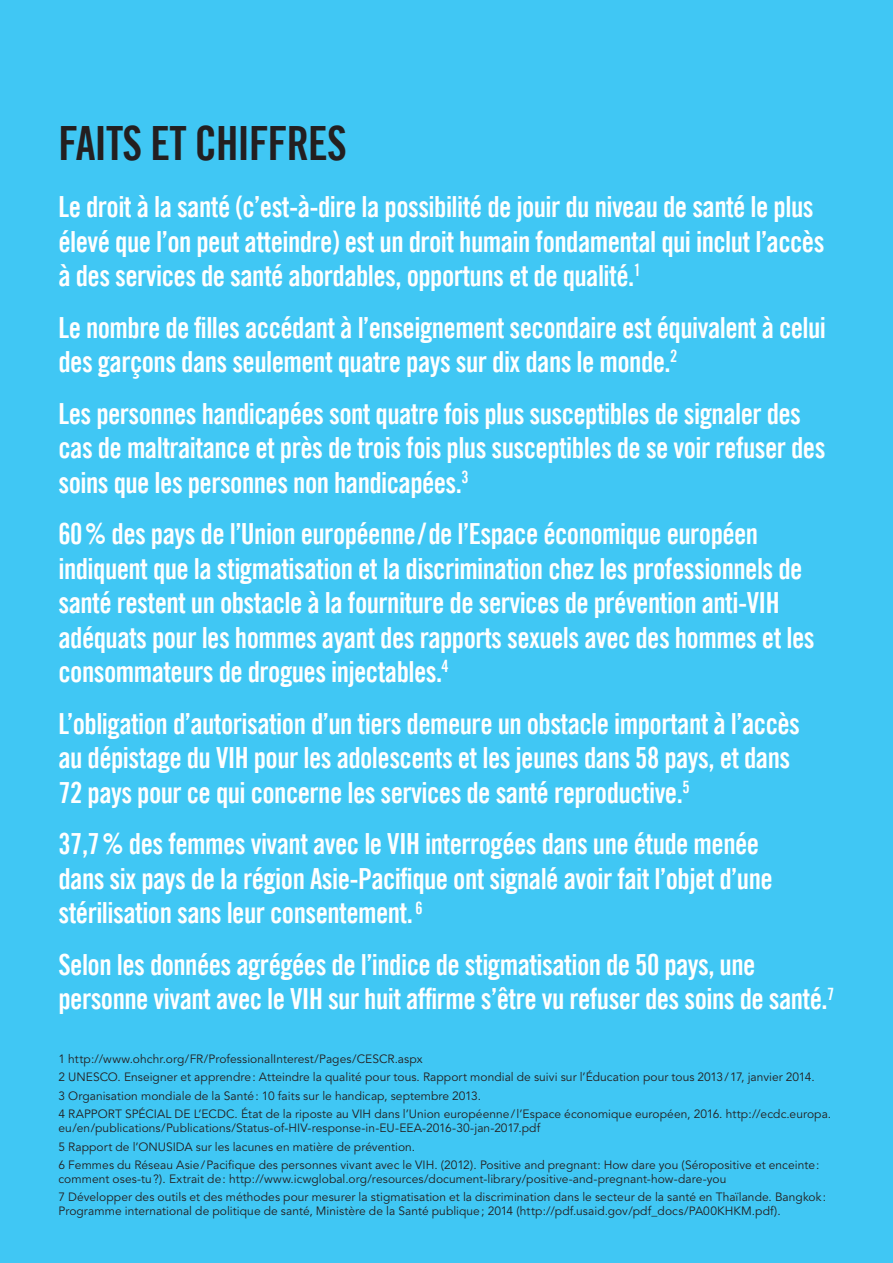
<style>
.page{position:relative;width:893px;height:1263px;background:#40c7f4}
.page>*{position:absolute;margin:0;border:0;box-sizing:border-box;transform-origin:0 0}
.t1{font:47.25px "Trade Gothic LT Bold Cond Twenty";letter-spacing:-.02em;color:#231f20;scale:.94 1}
.t2{font:29.1px/34.5px "Trade Gothic LT Bold Cond Twenty";letter-spacing:-.02em;color:#fff;scale:.95 1}
.t3{font:12px/18.6px "Avenir";letter-spacing:.005em;color:#231f20}
</style>
<div class="page">
<h1 class="t1" style="left:58px;top:114px;width:308px">FAITS ET CHIFFRES</h1>
<p class="t2" style="left:58px;top:189px;width:808px">Le droit à la santé (c’est-à-dire la possibilité de jouir du niveau de santé le plus élevé que l’on peut atteindre) est un droit humain fondamental qui inclut l’accès à des services de santé abordables, opportuns et de qualité.<sup>1</sup></p>
<p class="t2" style="left:58px;top:310px;width:809px">Le nombre de filles accédant à l’enseignement secondaire est équivalent à celui des garçons dans seulement quatre pays sur dix dans le monde.<sup>2</sup></p>
<p class="t2" style="left:58px;top:396px;width:809px">Les personnes handicapées sont quatre fois plus susceptibles de signaler des cas de maltraitance et près de trois fois plus susceptibles de se voir refuser des soins que les personnes non handicapées.<sup>3</sup></p>
<p class="t2" style="left:58px;top:516px;width:797px">60% des pays de l’Union européenne/de l’Espace économique européen indiquent que la stigmatisation et la discrimination chez les professionnels de santé restent un obstacle à la fourniture de services de prévention anti-VIH adéquats pour les hommes ayant des rapports sexuels avec des hommes et les consommateurs de drogues injectables.<sup>4</sup></p>
<p class="t2" style="left:58px;top:706px;width:782px">L’obligation d’autorisation d’un tiers demeure un obstacle important à l’accès au dépistage du VIH pour les adolescents et les jeunes dans 58 pays, et dans<br>72 pays pour ce qui concerne les services de santé reproductive.<sup>5</sup></p>
<p class="t2" style="left:58px;top:826px;width:753px">37,7% des femmes vivant avec le VIH interrogées dans une étude menée dans six pays de la région Asie-Pacifique ont signalé avoir fait l’objet d’une stérilisation sans leur consentement. <sup>6</sup></p>
<p class="t2" style="left:58px;top:947px;width:818px">Selon les données agrégées de l’indice de stigmatisation de 50 pays, une personne vivant avec le VIH sur huit affirme s’être vu refuser des soins de santé.<sup>7</sup></p>
<p class="t3" style="left:58px;top:1049px;width:774px">1 http://www.ohchr.org/FR/ProfessionalInterest/Pages/CESCR.aspx<br>2 UNESCO. Enseigner et apprendre: Atteindre la qualité pour tous. Rapport mondial de suivi sur l’Éducation pour tous 2013/17, janvier 2014.<br>3 Organisation mondiale de la Santé: 10 faits sur le handicap, septembre 2013.<br>4 RAPPORT SPÉCIAL DE L’ECDC. État de la riposte au VIH dans l’Union européenne/l’Espace économique européen, 2016. http://ecdc.europa.</p>
<p class="t3" style="left:58px;top:1119px;width:763px">eu/en/publications/Publications/Status-of-HIV-response-in-EU-EEA-2016-30-jan-2017.pdf<br>5 Rapport de l’ONUSIDA sur les lacunes en matière de prévention.<br>6 Femmes du Réseau Asie/Pacifique des personnes vivant avec le VIH. (2012). Positive and pregnant: How dare you (Séropositive et enceinte:</p>
<p class="t3" style="left:58px;top:1169px;width:769px">comment oses-tu?). Extrait de: http://www.icwglobal.org/resources/document-library/positive-and-pregnant-how-dare-you<br>7 Développer des outils et des méthodes pour mesurer la stigmatisation et la discrimination dans le secteur de la santé en Thaïlande. Bangkok:</p>
<p class="t3" style="left:58px;top:1202px;width:724px">Programme international de politique de santé, Ministère de la Santé publique; 2014 (http://pdf.usaid.gov/pdf_docs/PA00KHKM.pdf).</p>
</div>
